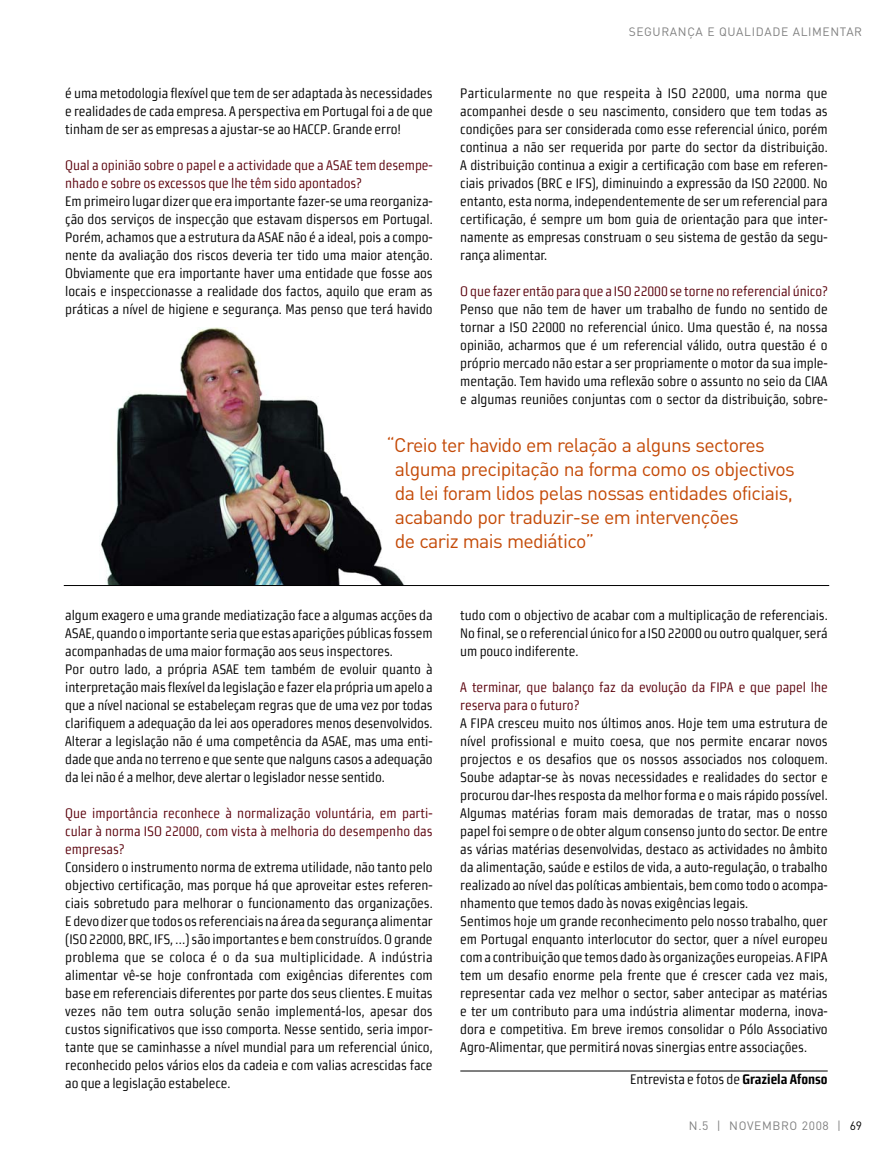
<style>
.page{position:relative;width:893px;height:1149px;background:#fff}
.page>*{position:absolute;margin:0;border:0;box-sizing:border-box;transform-origin:0 0}
.t1{font:19.5px/24px "DIN";letter-spacing:-.03em;color:#c44a07}
.t2{font:13.8px/18px "Morgan Sn Cn Lining";letter-spacing:-.005em;color:#000;text-align:justify}
.t3{font:13.8px/18px "Morgan Sn Cn Lining";letter-spacing:-.005em;color:#5a000b}
.t4{font:12px "DIN";letter-spacing:.05em;color:#808080}
.s1{font-weight:700}
.s2{color:#000}
</style>
<div class="page">
<hr style="left:460px;top:1070px;width:368px;height:1px;background:#000">
<img style="left:101px;top:327px;width:304px;height:258px">
<hr style="left:64px;top:585px;width:765px;height:1px;background:#000">
<p class="t2" style="left:65px;top:85px;width:369px">é uma metodologia flexível que tem de ser adaptada às necessidades e realidades de cada empresa. A perspectiva em Portugal foi a de que tinham de ser as empresas a ajustar-se ao HACCP. Grande erro!</p>
<p class="t3" style="left:65px;top:157px;width:369px">Qual a opinião sobre o papel e a actividade que a ASAE tem desempe&shy;nhado e sobre os excessos que lhe têm sido apontados?</p>
<p class="t2" style="left:65px;top:193px;width:369px">Em primeiro lugar dizer que era importante fazer-se uma reorganiza&shy;ção dos serviços de inspecção que estavam dispersos em Portugal.<br>Porém, achamos que a estrutura da ASAE não é a ideal, pois a compo&shy;nente da avaliação dos riscos deveria ter tido uma maior atenção.<br>Obviamente que era importante haver uma entidade que fosse aos locais e inspeccionasse a realidade dos factos, aquilo que eram as práticas a nível de higiene e segurança. Mas penso que terá havido</p>
<p class="t4" style="left:629px;top:28px;width:235px">SEGURANÇA E QUALIDADE ALIMENTAR</p>
<p class="t2" style="left:460px;top:85px;width:369px">Particularmente no que respeita à ISO 22000, uma norma que acompanhei desde o seu nascimento, considero que tem todas as condições para ser considerada como esse referencial único, porém continua a não ser requerida por parte do sector da distribuição.<br>A distribuição continua a exigir a certificação com base em referen&shy;ciais privados (BRC e IFS), diminuindo a expressão da ISO 22000. No entanto, esta norma, independentemente de ser um referencial para certificação, é sempre um bom guia de orientação para que inter&shy;namente as empresas construam o seu sistema de gestão da segu&shy;rança alimentar.</p>
<p class="t3" style="left:460px;top:283px;width:369px">O que fazer então para que a ISO 22000 se torne no referencial único?</p>
<p class="t2" style="left:460px;top:301px;width:369px">Penso que não tem de haver um trabalho de fundo no sentido de tornar a ISO 22000 no referencial único. Uma questão é, na nossa opinião, acharmos que é um referencial válido, outra questão é o próprio mercado não estar a ser propriamente o motor da sua imple&shy;mentação. Tem havido uma reflexão sobre o assunto no seio da CIAA e algumas reuniões conjuntas com o sector da distribuição, sobre-</p>
<h1 class="t1" style="left:395px;top:435px;width:401px;text-indent:-9px">“Creio ter havido em relação a alguns sectores alguma precipitação na forma como os objectivos da lei foram lidos pelas nossas entidades oficiais, acabando por traduzir-se em intervenções<br>de cariz mais mediático”</h1>
<p class="t2" style="left:65px;top:607px;width:369px;text-align:left">algum exagero e uma grande mediatização face a algumas acções da ASAE, quando o importante seria que estas aparições públicas fossem acompanhadas de uma maior formação aos seus inspectores.<br>Por outro lado, a própria ASAE tem também de evoluir quanto à interpretação mais flexível da legislação e fazer ela própria um apelo a que a nível nacional se estabeleçam regras que de uma vez por todas clarifiquem a adequação da lei aos operadores menos desenvolvidos.<br>Alterar a legislação não é uma competência da ASAE, mas uma enti&shy;dade que anda no terreno e que sente que nalguns casos a adequação da lei não é a melhor, deve alertar o legislador nesse sentido.</p>
<p class="t3" style="left:65px;top:805px;width:369px;text-align:justify">Que importância reconhece à normalização voluntária, em parti&shy;cular à norma ISO 22000, com vista à melhoria do desempenho das empresas?</p>
<p class="t2" style="left:65px;top:859px;width:369px">Considero o instrumento norma de extrema utilidade, não tanto pelo objectivo certificação, mas porque há que aproveitar estes referen&shy;ciais sobretudo para melhorar o funcionamento das organizações.<br>E devo dizer que todos os referenciais na área da segurança alimentar (ISO 22000, BRC, IFS, …) são importantes e bem construídos. O grande problema que se coloca é o da sua multiplicidade. A indústria alimentar vê-se hoje confrontada com exigências diferentes com base em referenciais diferentes por parte dos seus clientes. E muitas vezes não tem outra solução senão implementá-los, apesar dos custos significativos que isso comporta. Nesse sentido, seria impor&shy;tante que se caminhasse a nível mundial para um referencial único, reconhecido pelos vários elos da cadeia e com valias acrescidas face ao que a legislação estabelece.</p>
<p class="t2" style="left:460px;top:607px;width:369px">tudo com o objectivo de acabar com a multiplicação de referenciais.<br>No final, se o referencial único for a ISO 22000 ou outro qualquer, será um pouco indiferente.</p>
<p class="t3" style="left:460px;top:679px;width:369px">A terminar, que balanço faz da evolução da FIPA e que papel lhe reserva para o futuro?</p>
<p class="t2" style="left:460px;top:715px;width:369px;text-align:left">A FIPA cresceu muito nos últimos anos. Hoje tem uma estrutura de nível profissional e muito coesa, que nos permite encarar novos projectos e os desafios que os nossos associados nos coloquem.<br>Soube adaptar-se às novas necessidades e realidades do sector e procurou dar-lhes resposta da melhor forma e o mais rápido possível.<br>Algumas matérias foram mais demoradas de tratar, mas o nosso papel foi sempre o de obter algum consenso junto do sector. De entre as várias matérias desenvolvidas, destaco as actividades no âmbito da alimentação, saúde e estilos de vida, a auto-regulação, o trabalho realizado ao nível das políticas ambientais, bem como todo o acompa&shy;nhamento que temos dado às novas exigências legais.<br>Sentimos hoje um grande reconhecimento pelo nosso trabalho, quer em Portugal enquanto interlocutor do sector, quer a nível europeu com a contribuição que temos dado às organizações europeias. A FIPA tem um desafio enorme pela frente que é crescer cada vez mais, representar cada vez melhor o sector, saber antecipar as matérias e ter um contributo para uma indústria alimentar moderna, inova&shy;dora e competitiva. Em breve iremos consolidar o Pólo Associativo Agro-Alimentar, que permitirá novas sinergias entre associações.</p>
<p class="t2" style="left:630px;top:1071px;width:199px">Entrevista e fotos de <span class="s1">Graziela Afonso</span></p>
<p class="t4" style="left:689px;top:1121px;width:175px">N.5 | NOVEMBRO 2008 | <span class="s2">69</span></p>
</div>
